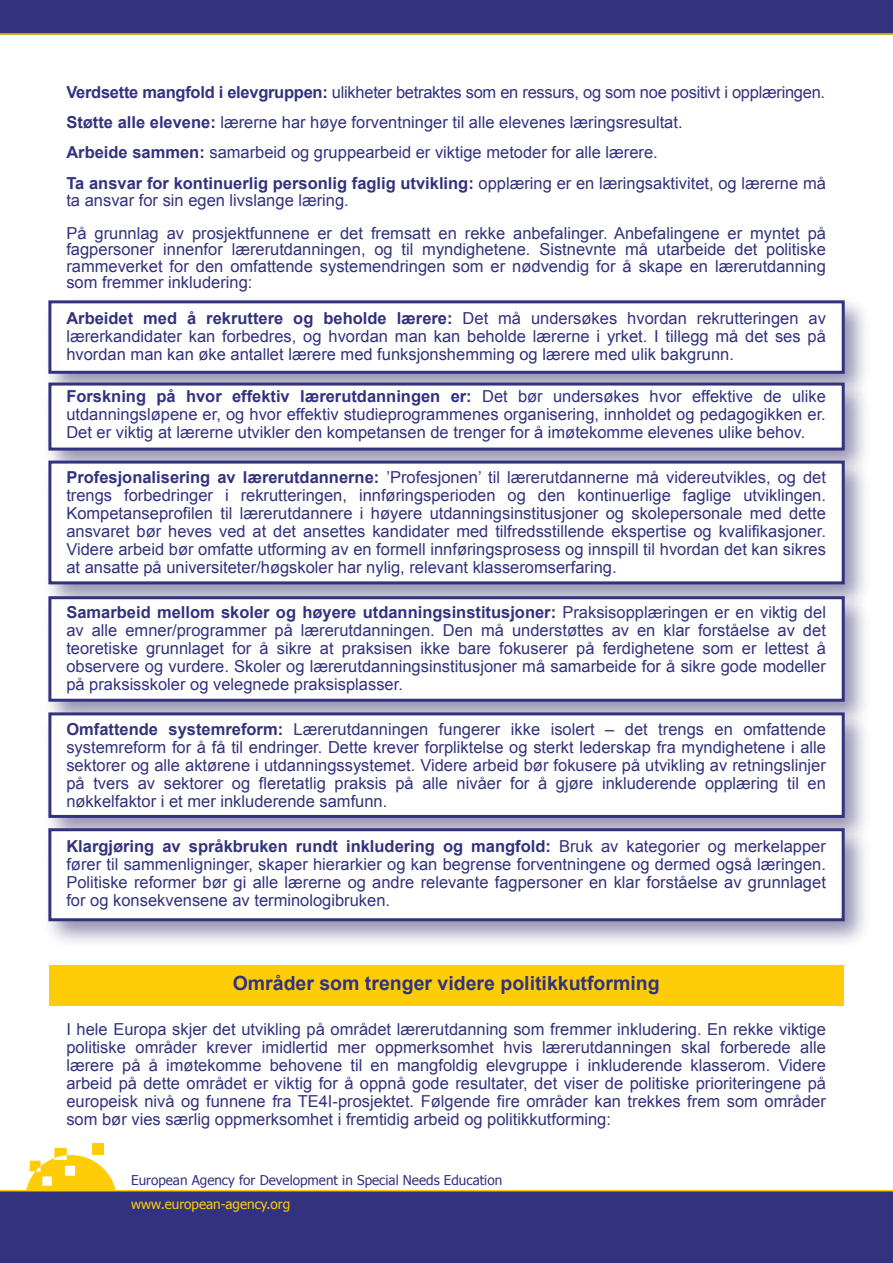
<style>
.page{position:relative;width:893px;height:1263px;background:#fff}
.page>*{position:absolute;margin:0;border:0;box-sizing:border-box;transform-origin:0 0}
.t1{font:700 19.5px "Arial";color:#32327f}
.t2{font:16.5px/18px "Arial";color:#32327f;text-align:justify}
.t3{font:13.5px "Tahoma";color:#32327f}
.t4{font:13.5px "Tahoma";color:#ffcc08}
.s1{font-weight:700}
</style>
<div class="page">
<div style="left:0;top:0;width:893px;height:34px;background:#32327f"></div>
<div style="left:0;top:1191px;width:893px;height:72px;background:#32327f"></div>
<div style="left:48px;top:300px;width:797px;height:74px;background:#fff;border:3px solid #32327f"></div>
<img style="left:46px;top:371px;width:823px;height:78px">
<div style="left:48px;top:383px;width:797px;height:68px;background:#fff;border:3px solid #32327f"></div>
<img style="left:48px;top:449px;width:817px;height:135px">
<div style="left:48px;top:461px;width:797px;height:123px;background:#fff;border:3px solid #32327f"></div>
<div style="left:48px;top:596px;width:797px;height:106px;background:#fff;border:3px solid #32327f"></div>
<img style="left:46px;top:700px;width:823px;height:116px">
<div style="left:48px;top:712px;width:797px;height:106px;background:#fff;border:3px solid #32327f"></div>
<div style="left:48px;top:828px;width:797px;height:93px;background:#fff;border:3px solid #32327f"></div>
<div style="left:49px;top:965px;width:795px;height:41px;background:#ffcc08"></div>
<div style="left:92px;top:1143px;width:12px;height:11px;background:#ffcc08"></div>
<svg style="left:26px;top:1148px;width:90px;height:42px"></svg>
<hr style="left:0;top:1190px;width:893px;height:1px;background:#ffcc08">
<hr style="left:0;top:33px;width:893px;height:2px;background:#ffcc08">
<p class="t2" style="left:66px;top:77px;width:760px;line-height:30px;text-align:left"><span class="s1">Verdsette mangfold i elevgruppen:</span> ulikheter betraktes som en ressurs, og som noe positivt i opplæringen.<br><span class="s1">Støtte alle elevene:</span> lærerne har høye forventninger til alle elevenes læringsresultat.<br><span class="s1">Arbeide sammen:</span> samarbeid og gruppearbeid er viktige metoder for alle lærere.</p>
<p class="t2" style="left:66px;top:175px;width:761px;line-height:16.5px"><span class="s1">Ta ansvar for kontinuerlig personlig faglig utvikling:</span> opplæring er en læringsaktivitet, og lærerne må ta ansvar for sin egen livslange læring.</p>
<p class="t2" style="left:66px;top:225px;width:761px;line-height:16.5px">På grunnlag av prosjektfunnene er det fremsatt en rekke anbefalinger. Anbefalingene er myntet på fagpersoner innenfor lærerutdanningen, og til myndighetene. Sistnevnte må utarbeide det politiske rammeverket for den omfattende systemendringen som er nødvendig for å skape en lærerutdanning som fremmer inkludering:</p>
<p class="t2" style="left:66px;top:310px;width:761px"><span class="s1">Arbeidet med å rekruttere og beholde lærere:</span> Det må undersøkes hvordan rekrutteringen av lærerkandidater kan forbedres, og hvordan man kan beholde lærerne i yrket. I tillegg må det ses på hvordan man kan øke antallet lærere med funksjonshemming og lærere med ulik bakgrunn.</p>
<p class="t2" style="left:66px;top:388px;width:761px"><span class="s1">Forskning på hvor effektiv lærerutdanningen er:</span> Det bør undersøkes hvor effektive de ulike utdanningsløpene er, og hvor effektiv studieprogrammenes organisering, innholdet og pedagogikken er.<br>Det er viktig at lærerne utvikler den kompetansen de trenger for å imøtekomme elevenes ulike behov.</p>
<p class="t2" style="left:66px;top:469px;width:761px"><span class="s1">Profesjonalisering av lærerutdannerne:</span> ’Profesjonen’ til lærerutdannerne må videreutvikles, og det trengs forbedringer i rekrutteringen, innføringsperioden og den kontinuerlige faglige utviklingen.<br>Kompetanseprofilen til lærerutdannere i høyere utdanningsinstitusjoner og skolepersonale med dette ansvaret bør heves ved at det ansettes kandidater med tilfredsstillende ekspertise og kvalifikasjoner.<br>Videre arbeid bør omfatte utforming av en formell innføringsprosess og innspill til hvordan det kan sikres at ansatte på universiteter/høgskoler har nylig, relevant klasseromserfaring.</p>
<p class="t2" style="left:66px;top:604px;width:761px"><span class="s1">Samarbeid mellom skoler og høyere utdanningsinstitusjoner:</span> Praksisopplæringen er en viktig del av alle emner/programmer på lærerutdanningen. Den må understøttes av en klar forståelse av det teoretiske grunnlaget for å sikre at praksisen ikke bare fokuserer på ferdighetene som er lettest å observere og vurdere. Skoler og lærerutdanningsinstitusjoner må samarbeide for å sikre gode modeller på praksisskoler og velegnede praksisplasser.</p>
<p class="t2" style="left:66px;top:721px;width:761px"><span class="s1">Omfattende systemreform:</span> Lærerutdanningen fungerer ikke isolert – det trengs en omfattende systemreform for å få til endringer. Dette krever forpliktelse og sterkt lederskap fra myndighetene i alle sektorer og alle aktørene i utdanningssystemet. Videre arbeid bør fokusere på utvikling av retningslinjer på tvers av sektorer og fleretatlig praksis på alle nivåer for å gjøre inkluderende opplæring til en nøkkelfaktor i et mer inkluderende samfunn.</p>
<p class="t2" style="left:66px;top:838px;width:761px"><span class="s1">Klargjøring av språkbruken rundt inkludering og mangfold:</span> Bruk av kategorier og merkelapper fører til sammenligninger, skaper hierarkier og kan begrense forventningene og dermed også læringen.<br>Politiske reformer bør gi alle lærerne og andre relevante fagpersoner en klar forståelse av grunnlaget for og konsekvensene av terminologibruken.</p>
<h2 class="t1" style="left:233px;top:971px;width:428px">Områder som trenger videre politikkutforming</h2>
<p class="t2" style="left:66px;top:1021px;width:761px">I hele Europa skjer det utvikling på området lærerutdanning som fremmer inkludering. En rekke viktige politiske områder krever imidlertid mer oppmerksomhet hvis lærerutdanningen skal forberede alle lærere på å imøtekomme behovene til en mangfoldig elevgruppe i inkluderende klasserom. Videre arbeid på dette området er viktig for å oppnå gode resultater, det viser de politiske prioriteringene på europeisk nivå og funnene fra TE4I-prosjektet. Følgende fire områder kan trekkes frem som områder som bør vies særlig oppmerksomhet i fremtidig arbeid og politikkutforming:</p>
<p class="t3" style="left:131px;top:1171px;width:373px">European Agency for Development in Special Needs Education</p>
<p class="t4" style="left:131px;top:1195px;width:161px">www.european-agency.org</p>
</div>
